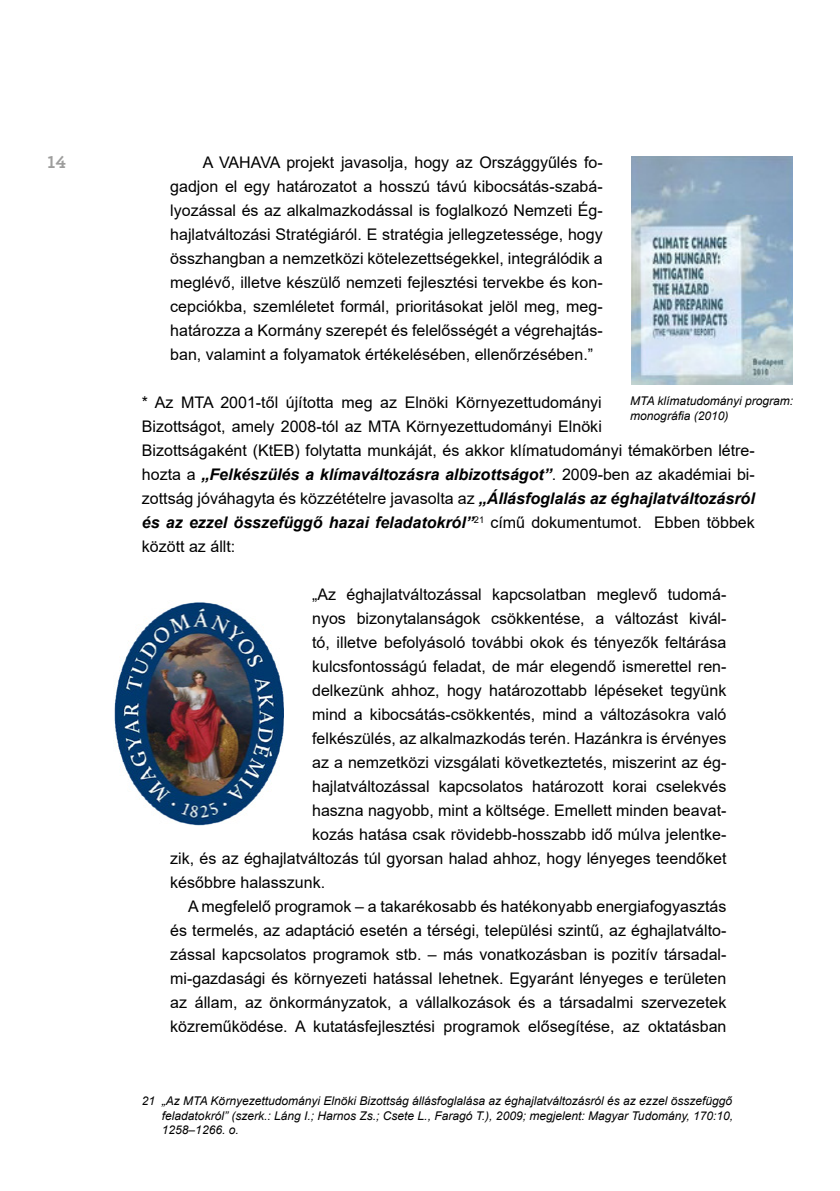
<style>
.page{position:relative;width:840px;height:1191px;background:#fff}
.page>*{position:absolute;margin:0;border:0;box-sizing:border-box;transform-origin:0 0}
.t1{font:700 18px "Archer Pro";color:#9d9d9c}
.t2{font:16px/24px "Arial";color:#000;text-align:justify}
.t3{font:italic 12px/14.4px "Arial";color:#000;text-align:justify}
.s1{font-weight:700;font-style:italic}
</style>
<div class="page">
<img style="left:631px;top:156px;width:161px;height:228px">
<img style="left:114px;top:602px;width:169px;height:223px">
<p class="t1" style="left:48px;top:148px;width:20px">14</p>
<p class="t2" style="left:170px;top:150px;width:433px;text-indent:32px">A VAHAVA projekt javasolja, hogy az Országgyűlés fo&shy;gadjon el egy határozatot a hosszú távú kibocsátás-szabá&shy;lyozással és az alkalmazkodással is foglalkozó Nemzeti Ég&shy;hajlatváltozási Stratégiáról. E stratégia jellegzetessége, hogy összhangban a nemzetközi kötelezettségekkel, integrálódik a meglévő, illetve készülő nemzeti fejlesztési tervekbe és kon&shy;cepciókba, szemléletet formál, prioritásokat jelöl meg, meg&shy;határozza a Kormány szerepét és felelősségét a végrehajtás&shy;ban, valamint a folyamatok értékelésében, ellenőrzésében.”</p>
<p class="t2" style="left:142px;top:390px;width:614px;text-align:left">* Az MTA 2001-től újította meg az Elnöki Környezettudományi<br>Bizottságot, amely 2008-tól az MTA Környezettudományi Elnöki<br>Bizottságaként (KtEB) folytatta munkáját, és akkor klímatudományi témakörben létre&shy;hozta a <span class="s1">„Felkészülés a klímaváltozásra albizottságot”</span>. 2009-ben az akadémiai bi&shy;zottság jóváhagyta és közzétételre javasolta az <span class="s1">„Állásfoglalás az éghajlatváltozásról és az ezzel összefüggő hazai feladatokról”</span><sup>21</sup> című dokumentumot. Ebben többek között az állt:</p>
<p class="t2" style="left:312px;top:582px;width:415px">„Az éghajlatváltozással kapcsolatban meglevő tudomá-</p>
<p class="t2" style="left:312px;top:606px;width:415px">nyos bizonytalanságok csökkentése, a változást kivál-</p>
<p class="t2" style="left:312px;top:630px;width:415px">tó, illetve befolyásoló további okok és tényezők feltárása</p>
<p class="t2" style="left:312px;top:654px;width:415px">kulcsfontosságú feladat, de már elegendő ismerettel ren-</p>
<p class="t2" style="left:312px;top:678px;width:415px">delkezünk ahhoz, hogy határozottabb lépéseket tegyünk</p>
<p class="t2" style="left:312px;top:702px;width:415px">mind a kibocsátás-csökkentés, mind a változásokra való</p>
<p class="t2" style="left:312px;top:726px;width:415px">felkészülés, az alkalmazkodás terén. Hazánkra is érvényes</p>
<p class="t2" style="left:312px;top:750px;width:415px">az a nemzetközi vizsgálati következtetés, miszerint az ég-</p>
<p class="t2" style="left:312px;top:774px;width:415px">hajlatváltozással kapcsolatos határozott korai cselekvés</p>
<p class="t2" style="left:312px;top:798px;width:415px">haszna nagyobb, mint a költsége. Emellett minden beavat-</p>
<p class="t2" style="left:312px;top:822px;width:415px">kozás hatása csak rövidebb-hosszabb idő múlva jelentke-</p>
<p class="t2" style="left:170px;top:846px;width:557px">zik, és az éghajlatváltozás túl gyorsan halad ahhoz, hogy lényeges teendőket</p>
<p class="t2" style="left:170px;top:870px;width:156px">későbbre halasszunk.</p>
<p class="t2" style="left:188px;top:894px;width:539px">A megfelelő programok – a takarékosabb és hatékonyabb energiafogyasztás</p>
<p class="t2" style="left:170px;top:918px;width:557px">és termelés, az adaptáció esetén a térségi, települési szintű, az éghajlatválto-</p>
<p class="t2" style="left:170px;top:942px;width:557px">zással kapcsolatos programok stb. – más vonatkozásban is pozitív társadal-</p>
<p class="t2" style="left:170px;top:966px;width:557px">mi-gazdasági és környezeti hatással lehetnek. Egyaránt lényeges e területen</p>
<p class="t2" style="left:170px;top:990px;width:557px">az állam, az önkormányzatok, a vállalkozások és a társadalmi szervezetek</p>
<p class="t2" style="left:170px;top:1014px;width:557px">közreműködése. A kutatásfejlesztési programok elősegítése, az oktatásban</p>
<p class="t3" style="left:630px;top:394px;width:164px">MTA klímatudományi program: monográfia (2010)</p>
<p class="t3" style="left:162px;top:1094px;width:572px;text-indent:-20px">21 „Az MTA Környezettudományi Elnöki Bizottság állásfoglalása az éghajlatváltozásról és az ezzel összefüggő feladatokról” (szerk.: Láng I.; Harnos Zs.; Csete L., Faragó T.), 2009; megjelent: Magyar Tudomány, 170:10, 1258–1266. o.</p>
</div>
